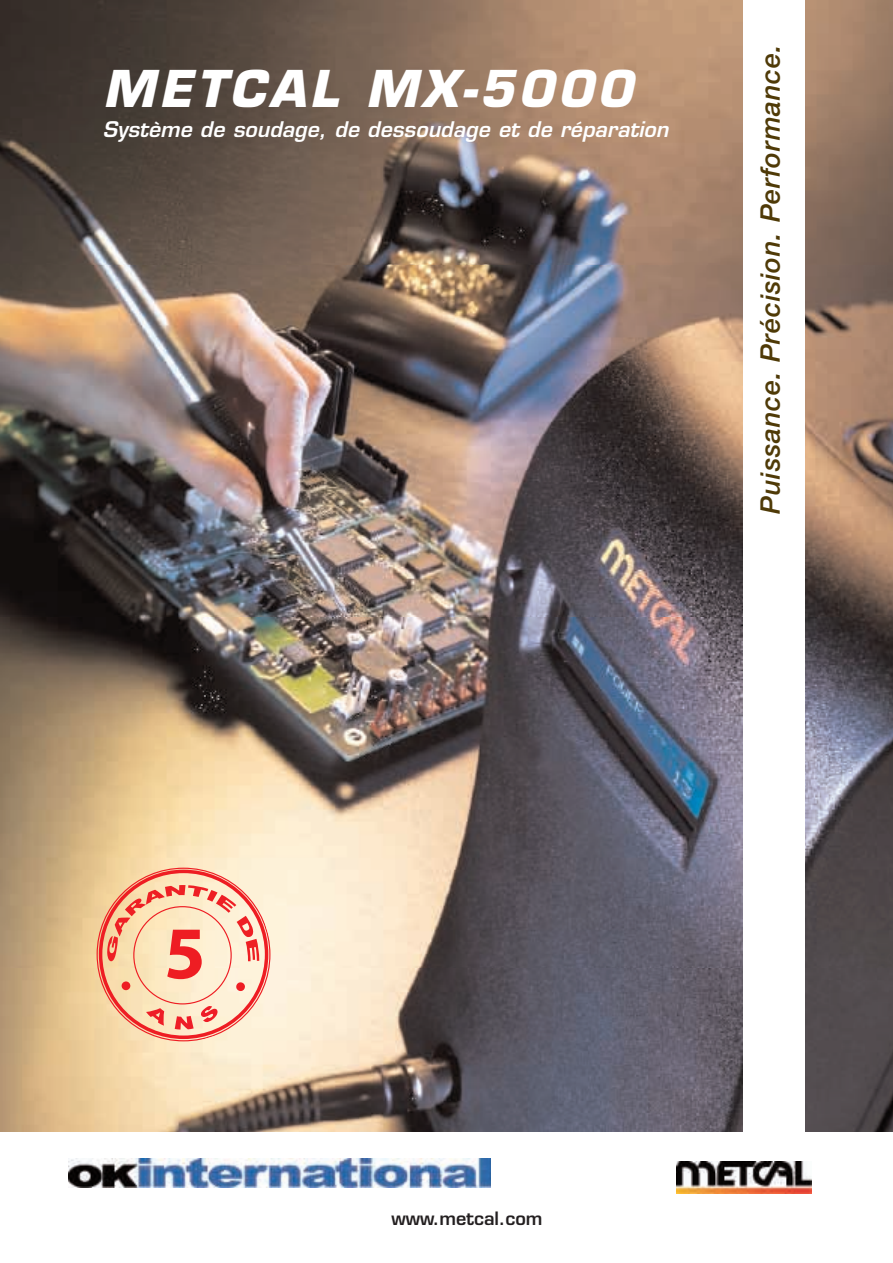
<style>
.page{position:relative;width:893px;height:1263px;background:#fff}
.page>*{position:absolute;margin:0;border:0;box-sizing:border-box;transform-origin:0 0}
.t1{font:700 74.85px "Myriad";color:#ee1d23}
.t2{font:italic 700 49.5px "Eurostile";letter-spacing:.075em;color:#fff}
.t3{font:italic 500 27px "Helvetica Neue";letter-spacing:.025em;color:#4f3a07}
.t4{font:italic 600 21px "Eurostile";letter-spacing:.005em;color:#fff}
.t5{font:600 18px "Eurostile";color:#231f20}
</style>
<div class="page">
<img style="left:0;top:0;width:893px;height:1131px">
<div style="left:743px;top:0;width:61px;height:1254px;background:#fff"></div>
<img style="left:677px;top:1161px;width:135px;height:32px">
<img style="left:69px;top:1158px;width:422px;height:29px">
<div style="left:99px;top:870px;width:169px;height:169px;border:4px solid #ee1d23;border-radius:50%"></div>
<svg style="left:121px;top:981px;width:10px;height:9px"></svg>
<svg style="left:236px;top:982px;width:9px;height:9px"></svg>
<svg style="left:146px;top:1008px;width:18px;height:18px"></svg>
<svg style="left:175px;top:1016px;width:19px;height:13px"></svg>
<svg style="left:201px;top:1006px;width:17px;height:16px"></svg>
<svg style="left:107px;top:885px;width:152px;height:76px;background:#f9c7a9"></svg>
<h2 class="t2" style="left:103px;top:70px;width:531px">METCAL MX-5000</h2>
<p class="t4" style="left:103px;top:121px;width:567px">Système de soudage, de dessoudage et de réparation</p>
<p class="t3" style="left:761px;top:514px;width:471px;rotate:-90deg">Puissance. Précision. Performance.</p>
<h1 class="t1" style="left:164px;top:925px;width:43px">5</h1>
<p class="t5" style="left:391px;top:1211px;width:153px">www.metcal.com</p>
</div>
